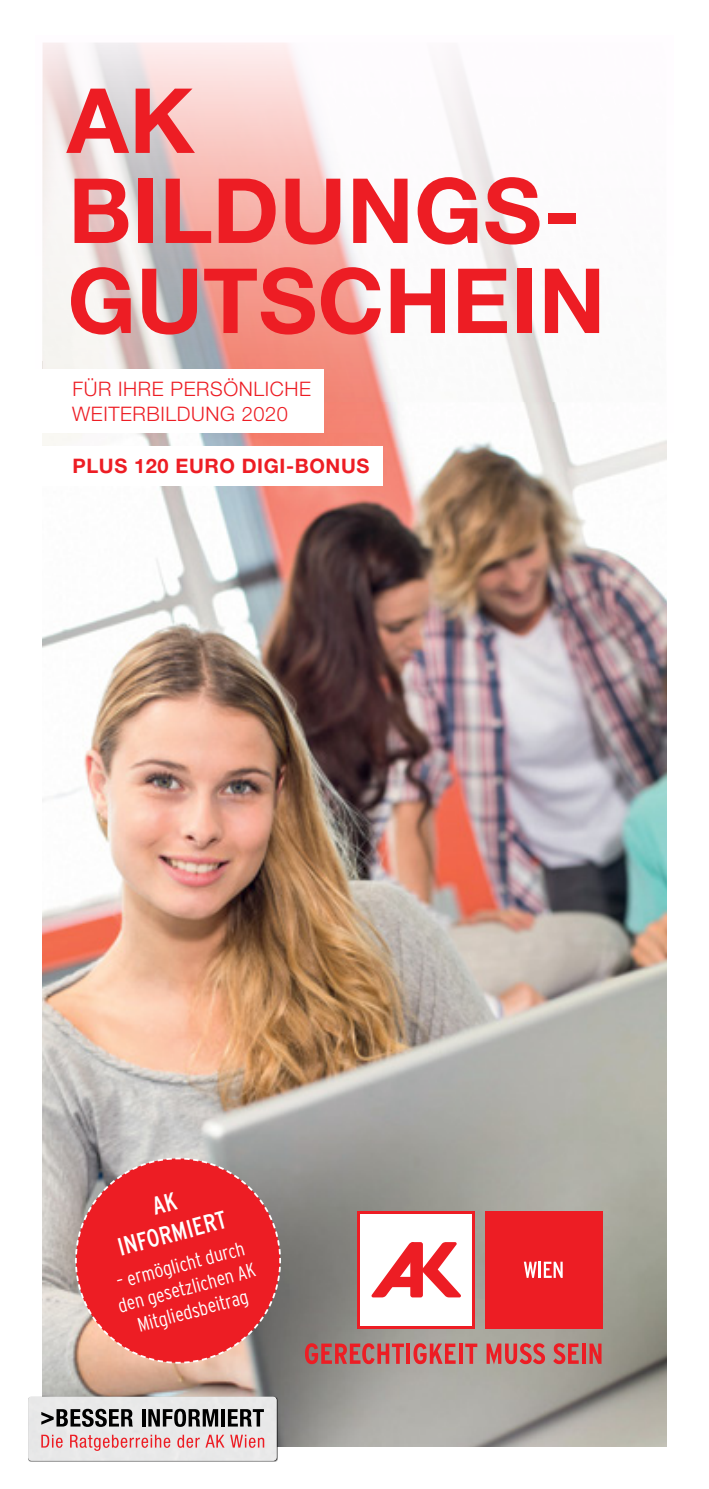
<style>
.page{position:relative;width:709px;height:1489px;background:#fff}
.page>*{position:absolute;margin:0;border:0;box-sizing:border-box;transform-origin:0 0}
.t1{font:700 90px/90px "Helvetica Neue LT Std";letter-spacing:.005em;color:#ed1d24}
.t2{font:condensed 25.25px/30.2px "Interstate";color:#fff;text-align:center}
.t3{font:300 20px/25px "Helvetica Neue LT Std";letter-spacing:.03em;color:#ed1d24}
.t4{font:700 20px "Helvetica Neue LT Std";letter-spacing:.03em;color:#ed1d24}
.t5{font:300 condensed 19.75px/23.8px "Interstate";color:#fff;text-align:center}
</style>
<div class="page">
<img style="left:43px;top:432px;width:623px;height:1014px">
<div style="left:28px;top:1396px;width:250px;height:65px;background:#000;opacity:.75"></div>
<div style="left:28px;top:1396px;width:248px;height:64px;background:#e8e8e9"></div>
<svg style="left:41px;top:1408px;width:92px;height:18px;background:#787879"></svg>
<hr style="left:142px;top:1408px;width:3px;height:18px;background:#000">
<svg style="left:148px;top:1408px;width:70px;height:18px"></svg>
<hr style="left:221px;top:1408px;width:4px;height:18px;background:#000">
<svg style="left:228px;top:1408px;width:36px;height:18px"></svg>
<svg style="left:41px;top:1434px;width:22px;height:13px"></svg>
<svg style="left:70px;top:1434px;width:100px;height:16px;background:#e9b1b3"></svg>
<svg style="left:177px;top:1434px;width:47px;height:13px"></svg>
<svg style="left:230px;top:1434px;width:34px;height:13px"></svg>
<svg style="left:74px;top:1156px;width:208px;height:208px;background:#dd3e41"></svg>
<svg style="left:358px;top:1211px;width:117px;height:117px"></svg>
<div style="left:360px;top:1213px;width:112px;height:112px;background:#fff"></div>
<svg style="left:371px;top:1242px;width:90px;height:55px"></svg>
<div style="left:485px;top:1211px;width:117px;height:117px;background:#ed1d24"></div>
<svg style="left:524px;top:1261px;width:13px;height:16px"></svg>
<hr style="left:538px;top:1261px;width:3px;height:16px;background:#fff">
<svg style="left:544px;top:1261px;width:18px;height:16px"></svg>
<svg style="left:305px;top:1343px;width:99px;height:20px;background:#bd5a5a"></svg>
<hr style="left:406px;top:1343px;width:4px;height:20px;background:#ed1d24">
<svg style="left:413px;top:1343px;width:42px;height:20px"></svg>
<hr style="left:459px;top:1343px;width:3px;height:20px;background:#ed1d24">
<svg style="left:465px;top:1343px;width:12px;height:20px"></svg>
<svg style="left:486px;top:1343px;width:59px;height:21px"></svg>
<svg style="left:553px;top:1343px;width:25px;height:20px"></svg>
<hr style="left:582px;top:1343px;width:3px;height:20px;background:#ed1d24">
<svg style="left:589px;top:1343px;width:12px;height:20px"></svg>
<svg style="left:42px;top:43px;width:521px;height:389px"></svg>
<div style="left:0;top:446px;width:382px;height:40px;background:#fff"></div>
<div style="left:0;top:369px;width:323px;height:63px;background:#fff"></div>
<h1 class="t1" style="left:67px;top:74px;width:540px">AK<br>BILDUNGS-<br>GUTSCHEIN</h1>
<p class="t3" style="left:72px;top:376px;width:240px">FÜR IHRE PERSÖNLICHE<br>WEITERBILDUNG 2020</p>
<p class="t4" style="left:72px;top:453px;width:298px">PLUS 120 EURO DIGI-BONUS</p>
<p class="t2" style="left:106px;top:1203px;width:113px;rotate:-15deg">AK<br>INFORMIERT</p>
<p class="t5" style="left:109px;top:1271px;width:143px;rotate:-15deg">– ermöglicht durch den gesetzlichen AK<br>Mitgliedsbeitrag</p>
</div>
